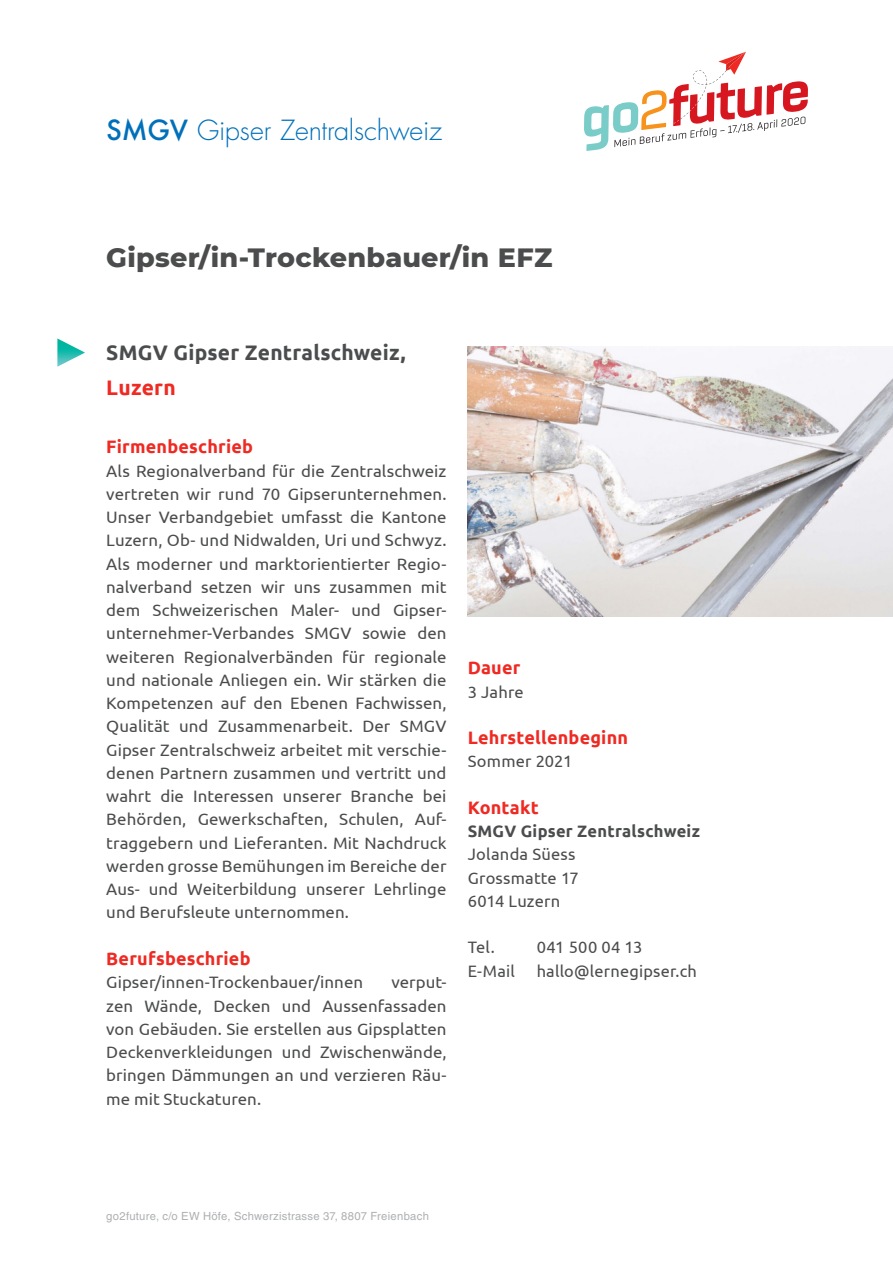
<style>
.page{position:relative;width:893px;height:1263px;background:#fff}
.page>*{position:absolute;margin:0;border:0;box-sizing:border-box;transform-origin:0 0}
.Firmenbezeichnung_gr{font:800 27px "Montserrat";letter-spacing:.01em;color:#4b4c4d}
.Firmenbezeichnung_gr-2{font:300 27px "Futura";letter-spacing:-.01em;color:#0070ba}
.Titel_Beruf_grau{font:700 21px/34.8px "Ubuntu";letter-spacing:.01em;color:#4b4c4d}
.Zwischentitel{font:700 18px "Ubuntu";letter-spacing:.01em;color:#ee2a23}
.Lauftext{font:16.5px/23.2px "Ubuntu";letter-spacing:.005em;color:#4b4c4d;text-align:justify}
.Lauftext-2{font:700 16.5px "Ubuntu";letter-spacing:.015em;color:#4b4c4d}
.Zwischentitel-2{font:16.5px "Ubuntu";letter-spacing:.01em;color:#4b4c4d}
.t1{font:11.25px "Helvetica LT Std";letter-spacing:.025em;color:#adafb2}
.s1{font-weight:500}
.s2{color:#ee2a23}
</style>
<div class="page">
<img style="left:468px;top:347px;width:425px;height:269px">
<svg style="left:57px;top:338px;width:28px;height:29px"></svg>
<svg style="left:584px;top:52px;width:224px;height:99px"></svg>
<p class="Firmenbezeichnung_gr-2" style="left:106px;top:113px;width:337px"><span class="s1">SMGV</span> Gipser Zentralschweiz</p>
<p class="Firmenbezeichnung_gr" style="left:106px;top:238px;width:448px">Gipser/in-Trockenbauer/in EFZ</p>
<p class="Titel_Beruf_grau" style="left:106px;top:335px;width:301px">SMGV Gipser Zentralschweiz,<br><span class="s2">Luzern</span></p>
<p class="Zwischentitel" style="left:106px;top:436px;width:148px">Firmenbeschrieb</p>
<p class="Lauftext" style="left:106px;top:459px;width:342px">Als Regionalverband für die Zentralschweiz vertreten wir rund 70 Gipserunternehmen.<br>Unser Verbandgebiet umfasst die Kantone Luzern, Ob- und Nidwalden, Uri und Schwyz.<br>Als moderner und marktorientierter Regio&shy;nalverband setzen wir uns zusammen mit dem Schweizerischen Maler- und Gipser&shy;unternehmer-Verbandes SMGV sowie den weiteren Regionalverbänden für regionale und nationale Anliegen ein. Wir stärken die Kompetenzen auf den Ebenen Fachwissen, Qualität und Zusammenarbeit. Der SMGV Gipser Zentralschweiz arbeitet mit verschie&shy;denen Partnern zusammen und vertritt und wahrt die Interessen unserer Branche bei Behörden, Gewerkschaften, Schulen, Auf&shy;traggebern und Lieferanten. Mit Nachdruck werden grosse Bemühungen im Bereiche der Aus- und Weiterbildung unserer Lehrlinge und Berufsleute unternommen.</p>
<p class="Zwischentitel" style="left:106px;top:948px;width:146px">Berufsbeschrieb</p>
<p class="Lauftext" style="left:106px;top:970px;width:258px">Gipser/innen-Trockenbauer/innen</p>
<p class="Lauftext" style="left:106px;top:970px;width:342px;text-indent:285px">verput&shy;zen Wände, Decken und Aussenfassaden von Gebäuden. Sie erstellen aus Gipsplatten Deckenverkleidungen und Zwischenwände, bringen Dämmungen an und verzieren Räu&shy;me mit Stuckaturen.</p>
<p class="Zwischentitel" style="left:468px;top:657px;width:54px">Dauer</p>
<p class="Zwischentitel-2" style="left:468px;top:682px;width:58px">3 Jahre</p>
<p class="Zwischentitel" style="left:468px;top:727px;width:162px">Lehrstellenbeginn</p>
<p class="Lauftext" style="left:468px;top:749px;width:106px">Sommer 2021</p>
<p class="Zwischentitel" style="left:468px;top:796px;width:72px">Kontakt</p>
<p class="Lauftext-2" style="left:468px;top:821px;width:234px">SMGV Gipser Zentralschweiz</p>
<p class="Lauftext" style="left:468px;top:842px;width:109px">Jolanda Süess</p>
<p class="Lauftext" style="left:468px;top:865px;width:112px">Grossmatte 17</p>
<p class="Lauftext" style="left:468px;top:889px;width:94px">6014 Luzern</p>
<p class="Lauftext" style="left:468px;top:935px;width:28px">Tel.</p>
<p class="Lauftext" style="left:537px;top:935px;width:107px">041 500 04 13</p>
<p class="Lauftext" style="left:468px;top:958px;width:49px">E-Mail</p>
<p class="Lauftext" style="left:537px;top:958px;width:162px">hallo@lernegipser.ch</p>
<p class="t1" style="left:106px;top:1210px;width:324px">go2future, c/o EW Höfe, Schwerzistrasse 37, 8807 Freienbach</p>
</div>
